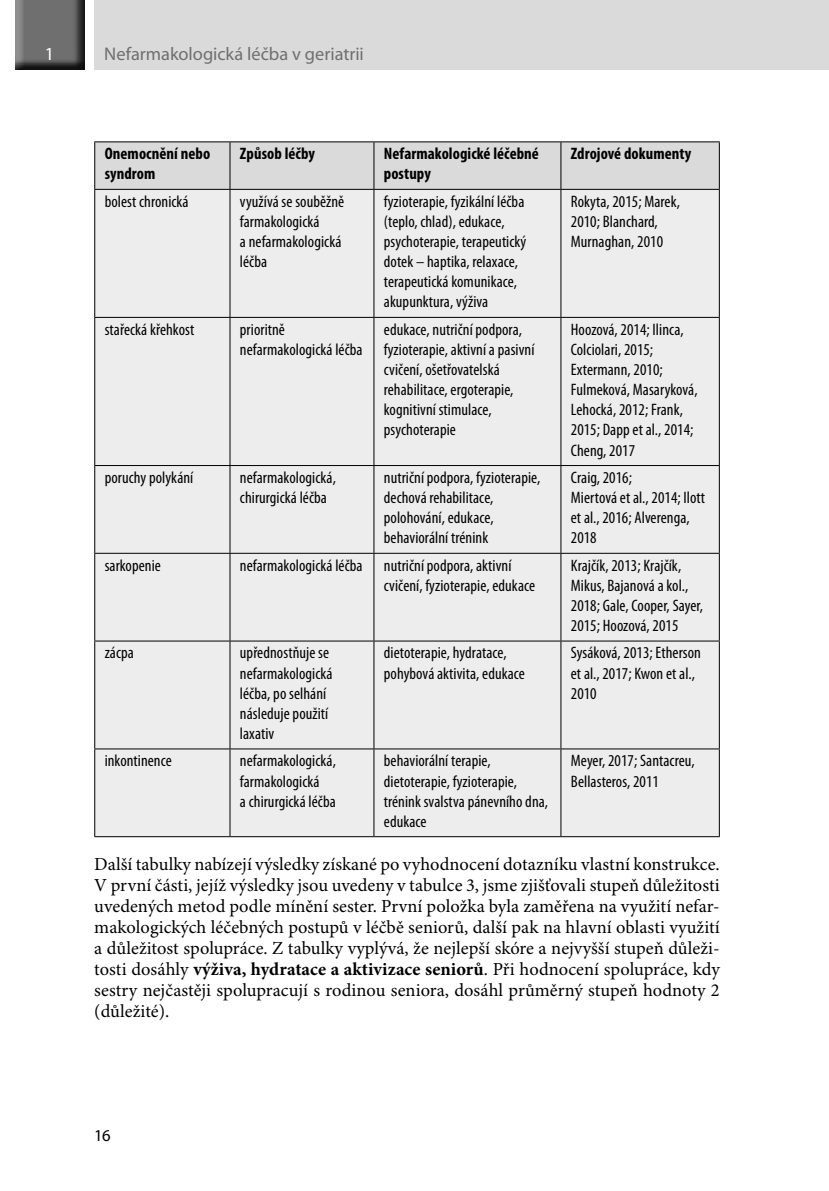
<style>
.page{position:relative;width:829px;height:1191px;background:#fff}
.page>*{position:absolute;margin:0;border:0;box-sizing:border-box;transform-origin:0 0}
.ZaklText1radek{font:18.38px/21px "Minion Pro";color:#000;text-align:justify}
.t1{font:18.38px "Myriad Pro";color:#706f6f}
.t2{font:18.38px "Myriad Pro";color:#fff}
.Tabulka{font:condensed 16.62px/20.1px "Myriad Pro";letter-spacing:.005em;color:#000}
.Tabulka-2{font:700 condensed 16.62px/20.1px "Myriad Pro";letter-spacing:.005em;color:#000}
.t3{font:16.62px "Myriad Pro";color:#000}
.s1{font-weight:700}
</style>
<div class="page">
<div style="left:94px;top:0;width:734px;height:69px;background:#dadada"></div>
<div style="left:14px;top:0;width:72px;height:72px;background:#000;opacity:.75"></div>
<div style="left:95px;top:142px;width:623px;height:47px;background:#dadada"></div>
<div style="left:95px;top:190px;width:623px;height:646px;background:#ededed"></div>
<hr style="left:94px;top:141px;width:136px;height:1px;background:#000">
<hr style="left:94px;top:142px;width:1px;height:47px;background:#000">
<hr style="left:230px;top:141px;width:144px;height:1px;background:#000">
<hr style="left:229px;top:142px;width:1px;height:47px;background:#000">
<hr style="left:374px;top:141px;width:187px;height:1px;background:#000">
<hr style="left:373px;top:142px;width:1px;height:47px;background:#000">
<hr style="left:561px;top:141px;width:158px;height:1px;background:#000">
<hr style="left:560px;top:142px;width:1px;height:47px;background:#000">
<hr style="left:718px;top:142px;width:1px;height:47px;background:#000">
<hr style="left:94px;top:189px;width:136px;height:1px;background:#000">
<hr style="left:94px;top:190px;width:1px;height:127px;background:#000">
<hr style="left:230px;top:189px;width:144px;height:1px;background:#000">
<hr style="left:229px;top:190px;width:1px;height:127px;background:#000">
<hr style="left:374px;top:189px;width:187px;height:1px;background:#000">
<hr style="left:373px;top:190px;width:1px;height:127px;background:#000">
<hr style="left:561px;top:189px;width:158px;height:1px;background:#000">
<hr style="left:560px;top:190px;width:1px;height:127px;background:#000">
<hr style="left:718px;top:190px;width:1px;height:127px;background:#000">
<hr style="left:94px;top:317px;width:136px;height:1px;background:#000">
<hr style="left:94px;top:318px;width:1px;height:147px;background:#000">
<hr style="left:230px;top:317px;width:144px;height:1px;background:#000">
<hr style="left:229px;top:318px;width:1px;height:147px;background:#000">
<hr style="left:374px;top:317px;width:187px;height:1px;background:#000">
<hr style="left:373px;top:318px;width:1px;height:147px;background:#000">
<hr style="left:561px;top:317px;width:158px;height:1px;background:#000">
<hr style="left:560px;top:318px;width:1px;height:147px;background:#000">
<hr style="left:718px;top:318px;width:1px;height:147px;background:#000">
<hr style="left:94px;top:465px;width:136px;height:1px;background:#000">
<hr style="left:94px;top:466px;width:1px;height:87px;background:#000">
<hr style="left:230px;top:465px;width:144px;height:1px;background:#000">
<hr style="left:229px;top:466px;width:1px;height:87px;background:#000">
<hr style="left:374px;top:465px;width:187px;height:1px;background:#000">
<hr style="left:373px;top:466px;width:1px;height:87px;background:#000">
<hr style="left:561px;top:465px;width:158px;height:1px;background:#000">
<hr style="left:560px;top:466px;width:1px;height:87px;background:#000">
<hr style="left:718px;top:466px;width:1px;height:87px;background:#000">
<hr style="left:94px;top:553px;width:136px;height:1px;background:#000">
<hr style="left:94px;top:554px;width:1px;height:86px;background:#000">
<hr style="left:230px;top:553px;width:144px;height:1px;background:#000">
<hr style="left:229px;top:554px;width:1px;height:86px;background:#000">
<hr style="left:374px;top:553px;width:187px;height:1px;background:#000">
<hr style="left:373px;top:554px;width:1px;height:86px;background:#000">
<hr style="left:561px;top:553px;width:158px;height:1px;background:#000">
<hr style="left:560px;top:554px;width:1px;height:86px;background:#000">
<hr style="left:718px;top:554px;width:1px;height:86px;background:#000">
<hr style="left:94px;top:640px;width:136px;height:1px;background:#000">
<hr style="left:94px;top:641px;width:1px;height:107px;background:#000">
<hr style="left:230px;top:640px;width:144px;height:1px;background:#000">
<hr style="left:229px;top:641px;width:1px;height:107px;background:#000">
<hr style="left:374px;top:640px;width:187px;height:1px;background:#000">
<hr style="left:373px;top:641px;width:1px;height:107px;background:#000">
<hr style="left:561px;top:640px;width:158px;height:1px;background:#000">
<hr style="left:560px;top:641px;width:1px;height:107px;background:#000">
<hr style="left:718px;top:641px;width:1px;height:107px;background:#000">
<hr style="left:94px;top:748px;width:136px;height:1px;background:#000">
<hr style="left:94px;top:749px;width:1px;height:87px;background:#000">
<hr style="left:230px;top:748px;width:144px;height:1px;background:#000">
<hr style="left:229px;top:749px;width:1px;height:87px;background:#000">
<hr style="left:374px;top:748px;width:187px;height:1px;background:#000">
<hr style="left:373px;top:749px;width:1px;height:87px;background:#000">
<hr style="left:561px;top:748px;width:158px;height:1px;background:#000">
<hr style="left:560px;top:749px;width:1px;height:87px;background:#000">
<hr style="left:718px;top:749px;width:1px;height:87px;background:#000">
<hr style="left:94px;top:836px;width:136px;height:1px;background:#000">
<hr style="left:230px;top:836px;width:144px;height:1px;background:#000">
<hr style="left:374px;top:836px;width:187px;height:1px;background:#000">
<hr style="left:561px;top:836px;width:158px;height:1px;background:#000">
<p class="t2" style="left:45px;top:42px;width:11px">1</p>
<p class="t1" style="left:104px;top:42px;width:261px">Nefarmakologická léčba v geriatrii</p>
<p class="Tabulka-2" style="left:105px;top:143px;width:107px">Onemocnění nebo syndrom</p>
<p class="Tabulka-2" style="left:240px;top:143px;width:76px">Způsob léčby</p>
<p class="Tabulka-2" style="left:384px;top:143px;width:156px">Nefarmakologické léčebné postupy</p>
<p class="Tabulka-2" style="left:570px;top:143px;width:122px">Zdrojové dokumenty</p>
<p class="Tabulka" style="left:105px;top:191px;width:85px">bolest chronická</p>
<p class="Tabulka" style="left:240px;top:191px;width:106px">využívá se souběžně farmakologická<br>a nefarmakologická léčba</p>
<p class="Tabulka" style="left:384px;top:191px;width:144px">fyzioterapie, fyzikální léčba (teplo, chlad), edukace, psychoterapie, terapeutický dotek – haptika, relaxace, terapeutická komunikace, akupunktura, výživa</p>
<p class="Tabulka" style="left:570px;top:191px;width:111px">Rokyta, 2015; Marek,<br>2010; Blanchard,<br>Murnaghan, 2010</p>
<p class="Tabulka" style="left:105px;top:319px;width:91px">stařecká křehkost</p>
<p class="Tabulka" style="left:240px;top:319px;width:124px">prioritně nefarmakologická léčba</p>
<p class="Tabulka" style="left:384px;top:319px;width:152px">edukace, nutriční podpora, fyzioterapie, aktivní a pasivní cvičení, ošetřovatelská rehabilitace, ergoterapie, kognitivní stimulace, psychoterapie</p>
<p class="Tabulka" style="left:570px;top:319px;width:128px">Hoozová, 2014; Ilinca,<br>Colciolari, 2015;<br>Extermann, 2010;<br>Fulmeková, Masaryková,<br>Lehocká, 2012; Frank,<br>2015; Dapp et al., 2014;<br>Cheng, 2017</p>
<p class="Tabulka" style="left:105px;top:467px;width:90px">poruchy polykání</p>
<p class="Tabulka" style="left:240px;top:467px;width:97px">nefarmakologická, chirurgická léčba</p>
<p class="Tabulka" style="left:384px;top:467px;width:158px">nutriční podpora, fyzioterapie, dechová rehabilitace, polohování, edukace, behaviorální trénink</p>
<p class="Tabulka" style="left:570px;top:467px;width:63px">Craig, 2016;</p>
<p class="Tabulka" style="left:570px;top:487px;width:136px">Miertová et al., 2014; Ilott et al., 2016; Alverenga,<br>2018</p>
<p class="Tabulka" style="left:105px;top:555px;width:58px">sarkopenie</p>
<p class="Tabulka" style="left:240px;top:555px;width:124px">nefarmakologická léčba</p>
<p class="Tabulka" style="left:384px;top:555px;width:153px">nutriční podpora, aktivní cvičení, fyzioterapie, edukace</p>
<p class="Tabulka" style="left:570px;top:555px;width:134px">Krajčík, 2013; Krajčík,<br>Mikus, Bajanová a kol.,<br>2018; Gale, Cooper, Sayer,<br>2015; Hoozová, 2015</p>
<p class="Tabulka" style="left:105px;top:642px;width:31px">zácpa</p>
<p class="Tabulka" style="left:240px;top:642px;width:94px">upřednostňuje se nefarmakologická léčba, po selhání následuje použití laxativ</p>
<p class="Tabulka" style="left:384px;top:642px;width:143px">dietoterapie, hydratace, pohybová aktivita, edukace</p>
<p class="Tabulka" style="left:570px;top:642px;width:132px">Sysáková, 2013; Etherson et al., 2017; Kwon et al.,<br>2010</p>
<p class="Tabulka" style="left:105px;top:750px;width:69px">inkontinence</p>
<p class="Tabulka" style="left:240px;top:750px;width:97px">nefarmakologická, farmakologická<br>a chirurgická léčba</p>
<p class="Tabulka" style="left:384px;top:750px;width:166px">behaviorální terapie, dietoterapie, fyzioterapie, trénink svalstva pánevního dna, edukace</p>
<p class="Tabulka" style="left:570px;top:750px;width:125px">Meyer, 2017; Santacreu,<br>Bellasteros, 2011</p>
<p class="ZaklText1radek" style="left:94px;top:854px;width:627px">Další tabulky nabízejí výsledky získané po vyhodnocení dotazníku vlastní konstrukce.<br>V první části, jejíž výsledky jsou uvedeny v tabulce 3, jsme zjišťovali stupeň důležitosti uvedených metod podle mínění sester. První položka byla zaměřena na využití nefar&shy;makologických léčebných postupů v léčbě seniorů, další pak na hlavní oblasti využití a důležitost spolupráce. Z tabulky vyplývá, že nejlepší skóre a nejvyšší stupeň důleži&shy;tosti dosáhly <span class="s1">výživa, hydratace a aktivizace seniorů</span>. Při hodnocení spolupráce, kdy sestry nejčastěji spolupracují s rodinou seniora, dosáhl průměrný stupeň hodnoty 2 (důležité).</p>
<p class="t3" style="left:94px;top:1125px;width:18px">16</p>
</div>
